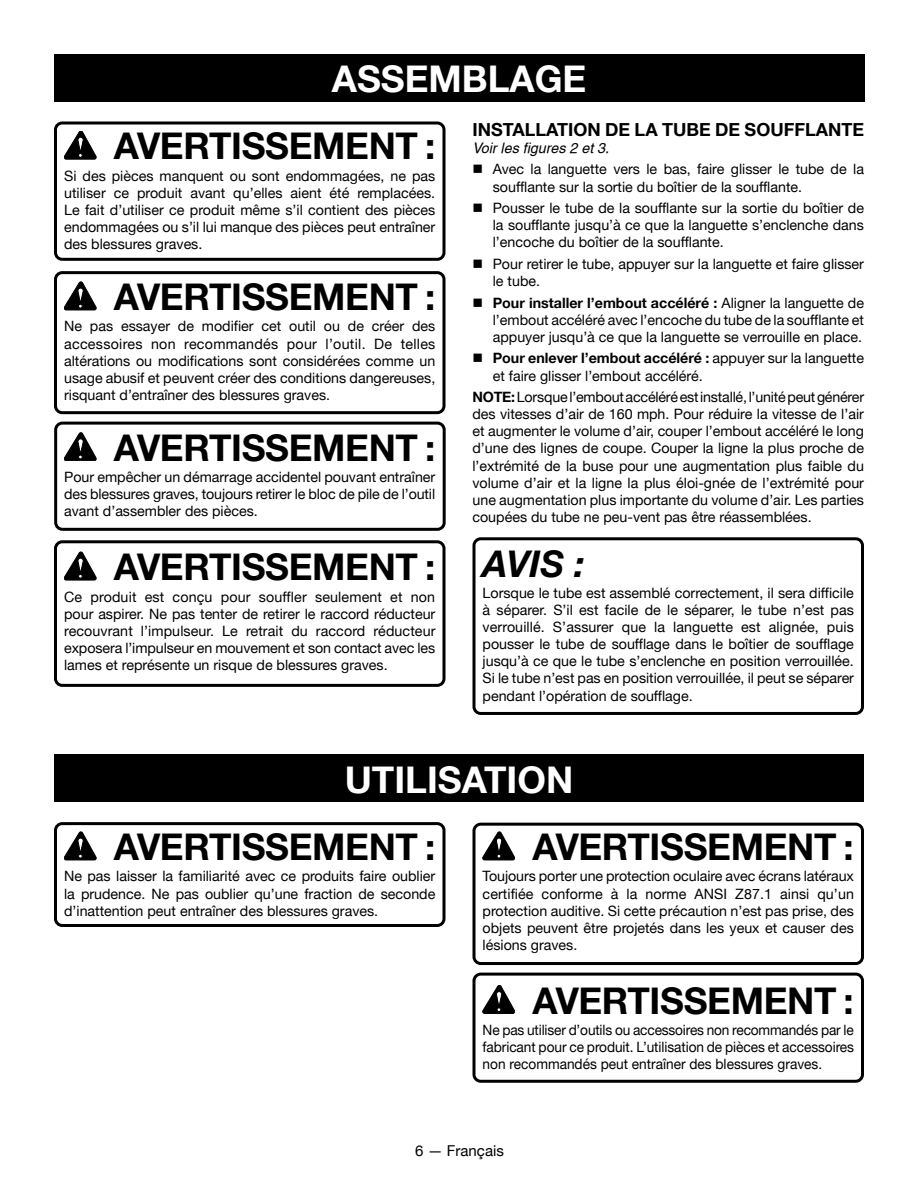
<style>
.page{position:relative;width:918px;height:1188px;background:#fff}
.page>*{position:absolute;margin:0;border:0;box-sizing:border-box;transform-origin:0 0}
.Warning{font:700 36.75px "Helvetica Neue";letter-spacing:-.01em;color:#000}
.HEADING{font:700 36.75px "Helvetica Neue";color:#fff}
.Notice{font:italic 700 36.75px "Helvetica Neue";color:#000}
.Heading_2_no_space_a{font:700 18px "Helvetica Neue";color:#000}
.t1{font:15px "Helvetica Neue";color:#000}
.Warning_text{font:14.25px/17.1px "Helvetica Neue";color:#000;text-align:justify}
.bullets{font:14.25px/17.1px "Helvetica Neue";color:#000}
.Warning_text-2{font:14.25px/17.1px "Helvetica Neue";color:#000;text-align:justify;scale:.96 1}
.See_figure{font:italic 14.25px "Helvetica";color:#000}
.s1{font-weight:700}
</style>
<div class="page">
<div style="left:54px;top:54px;width:810px;height:47px;background:#000"></div>
<div style="left:54px;top:271px;width:392px;height:143px;border:3px solid #000;border-radius:7px"></div>
<div style="left:54px;top:121px;width:392px;height:140px;border:3px solid #000;border-radius:7px"></div>
<div style="left:54px;top:422px;width:392px;height:109px;border:3px solid #000;border-radius:7px"></div>
<div style="left:54px;top:540px;width:392px;height:147px;border:3px solid #000;border-radius:7px"></div>
<div style="left:472px;top:537px;width:392px;height:178px;border:3px solid #000;border-radius:7px"></div>
<svg style="left:64px;top:832px;width:32px;height:28px"></svg>
<svg style="left:483px;top:832px;width:32px;height:28px"></svg>
<svg style="left:483px;top:985px;width:32px;height:29px"></svg>
<div style="left:54px;top:822px;width:392px;height:105px;border:3px solid #000;border-radius:7px"></div>
<div style="left:472px;top:973px;width:392px;height:110px;border:3px solid #000;border-radius:7px"></div>
<div style="left:54px;top:755px;width:810px;height:47px;background:#000"></div>
<div style="left:472px;top:823px;width:392px;height:142px;border:3px solid #000;border-radius:7px"></div>
<svg style="left:64px;top:131px;width:32px;height:28px"></svg>
<svg style="left:64px;top:282px;width:32px;height:28px"></svg>
<svg style="left:64px;top:433px;width:32px;height:28px"></svg>
<svg style="left:64px;top:552px;width:32px;height:28px"></svg>
<p class="HEADING" style="left:332px;top:56px;width:256px">ASSEMBLAGE</p>
<p class="Heading_2_no_space_a" style="left:472px;top:118px;width:393px">INSTALLATION DE LA TUBE DE SOUFFLANTE</p>
<p class="See_figure" style="left:472px;top:140px;width:138px">Voir les figures 2 et 3.</p>
<p class="bullets" style="left:493px;top:161px;width:373px;text-indent:-20px">■ Avec la languette vers le bas, faire glisser le tube de la soufflante sur la sortie du boîtier de la soufflante.</p>
<p class="bullets" style="left:493px;top:199px;width:373px;text-align:justify;text-indent:-20px">■ Pousser le tube de la soufflante sur la sortie du boîtier de la soufflante jusqu’à ce que la languette s’enclenche dans l’encoche du boîtier de la soufflante.</p>
<p class="bullets" style="left:493px;top:255px;width:373px;text-indent:-20px">■ Pour retirer le tube, appuyer sur la languette et faire glisser le tube.</p>
<p class="bullets" style="left:493px;top:294px;width:373px;text-align:justify;text-indent:-20px">■ <span class="s1">Pour installer l’embout accéléré :</span> Aligner la languette de l’embout accéléré avec l’encoche du tube de la soufflante et appuyer jusqu’à ce que la languette se verrouille en place.</p>
<p class="bullets" style="left:493px;top:350px;width:373px;text-indent:-20px">■ <span class="s1">Pour enlever l’embout accéléré :</span> appuyer sur la languette et faire glisser l’embout accéléré.</p>
<p class="bullets" style="left:473px;top:388px;width:393px;text-align:justify"><span class="s1">NOTE:</span> Lorsque l’embout accéléré est installé, l’unité peut générer des vitesses d’air de 160 mph. Pour réduire la vitesse de l’air et augmenter le volume d’air, couper l’embout accéléré le long d’une des lignes de coupe. Couper la ligne la plus proche de l’extrémité de la buse pour une augmentation plus faible du volume d’air et la ligne la plus éloi-gnée de l’extrémité pour une augmentation plus importante du volume d’air. Les parties coupées du tube ne peu-vent pas être réassemblées.</p>
<p class="Notice" style="left:483px;top:541px;width:104px">AVIS :</p>
<p class="Warning_text" style="left:483px;top:584px;width:373px">Lorsque le tube est assemblé correctement, il sera difficile à séparer. S’il est facile de le séparer, le tube n’est pas verrouillé. S’assurer que la languette est alignée, puis pousser le tube de soufflage dans le boîtier de soufflage jusqu’à ce que le tube s’enclenche en position verrouillée.<br>Si le tube n’est pas en position verrouillée, il peut se séparer pendant l’opération de soufflage.</p>
<p class="Warning" style="left:114px;top:123px;width:323px">AVERTISSEMENT :</p>
<p class="Warning_text" style="left:64px;top:167px;width:373px">Si des pièces manquent ou sont endommagées, ne pas utiliser ce produit avant qu’elles aient été remplacées.<br>Le fait d’utiliser ce produit même s’il contient des pièces endommagées ou s’il lui manque des pièces peut entraîner des blessures graves.</p>
<p class="Warning" style="left:114px;top:274px;width:323px">AVERTISSEMENT :</p>
<p class="Warning_text" style="left:64px;top:318px;width:373px">Ne pas essayer de modifier cet outil ou de créer des accessoires non recommandés pour l’outil. De telles altérations ou modifications sont considérées comme un usage abusif et peuvent créer des conditions dangereuses, risquant d’entraîner des blessures graves.</p>
<p class="Warning" style="left:114px;top:425px;width:323px">AVERTISSEMENT :</p>
<p class="Warning_text" style="left:64px;top:468px;width:373px">Pour empêcher un démarrage accidentel pouvant entraîner des blessures graves, toujours retirer le bloc de pile de l’outil avant d’assembler des pièces.</p>
<p class="Warning" style="left:114px;top:544px;width:323px">AVERTISSEMENT :</p>
<p class="Warning_text" style="left:64px;top:588px;width:373px">Ce produit est conçu pour souffler seulement et non pour aspirer. Ne pas tenter de retirer le raccord réducteur recouvrant l’impulseur. Le retrait du raccord réducteur exposera l’impulseur en mouvement et son contact avec les lames et représente un risque de blessures graves.</p>
<p class="HEADING" style="left:345px;top:757px;width:230px">UTILISATION</p>
<p class="Warning" style="left:114px;top:824px;width:323px">AVERTISSEMENT :</p>
<p class="Warning_text" style="left:64px;top:868px;width:373px">Ne pas laisser la familiarité avec ce produits faire oublier la prudence. Ne pas oublier qu’une fraction de seconde d’inattention peut entraîner des blessures graves.</p>
<p class="Warning" style="left:532px;top:824px;width:323px">AVERTISSEMENT :</p>
<p class="Warning_text" style="left:483px;top:868px;width:373px">Toujours porter une protection oculaire avec écrans latéraux certifiée conforme à la norme ANSI Z87.1 ainsi qu’un protection auditive. Si cette précaution n’est pas prise, des objets peuvent être projetés dans les yeux et causer des lésions graves.</p>
<p class="Warning" style="left:532px;top:978px;width:323px">AVERTISSEMENT :</p>
<p class="Warning_text-2" style="left:483px;top:1021px;width:388px">Ne pas utiliser d’outils ou accessoires non recommandés par le fabricant pour ce produit. L’utilisation de pièces et accessoires non recommandés peut entraîner des blessures graves.</p>
<p class="t1" style="left:415px;top:1142px;width:90px">6 — Français</p>
</div>
